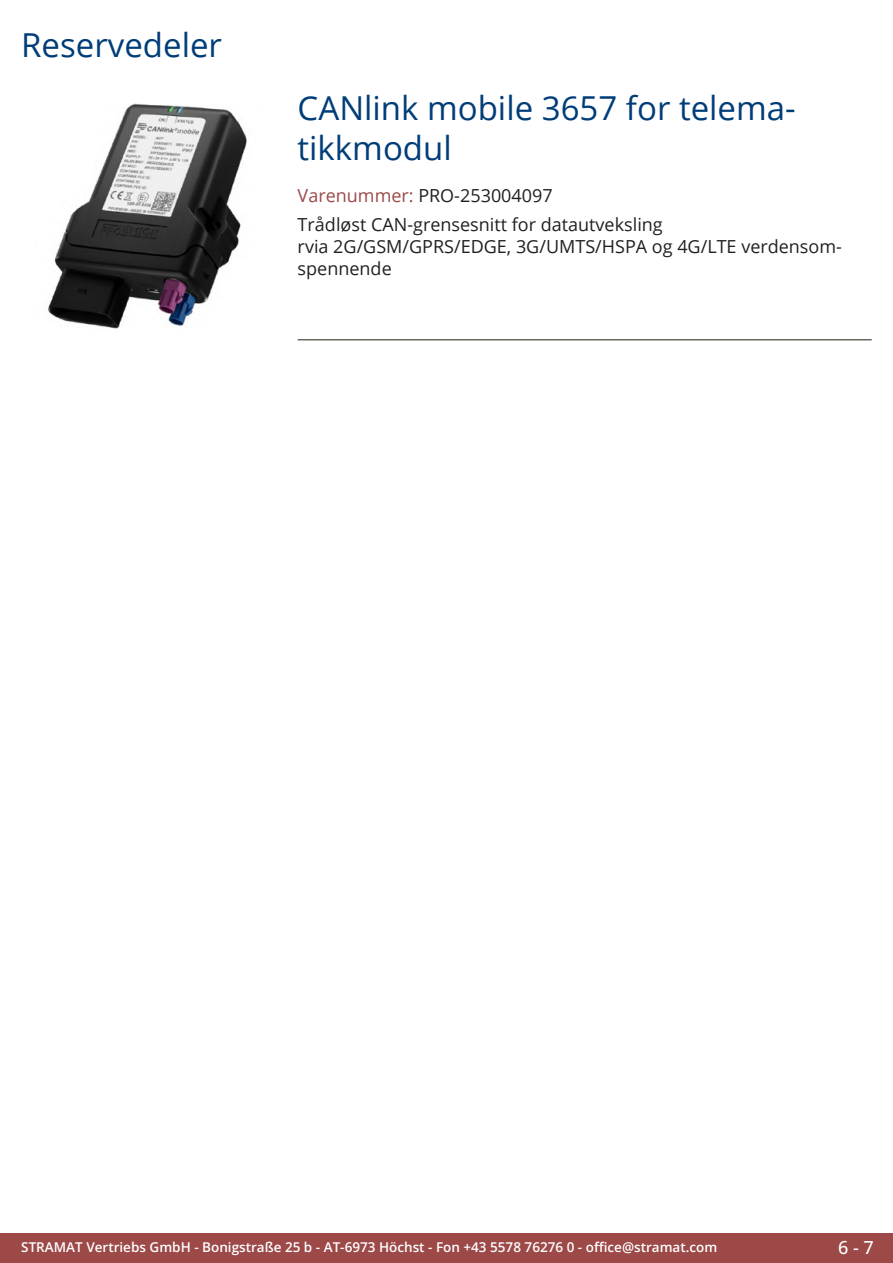
<style>
.page{position:relative;width:893px;height:1263px;background:#fff}
.page>*{position:absolute;margin:0;border:0;box-sizing:border-box;transform-origin:0 0}
.Produkttitel{font:33px/39.6px "Open Sans";color:#003d78}
.RastTitel{font:33px "Open Sans";color:#003d78}
.Beschreibung_Text{font:18px/21.6px "Open Sans";color:#231f20}
.TechDaten_Überschrif{font:18px "Open Sans";color:#231f20}
.t1{font:500 18px "Open Sans";color:#fff}
.t2{font:600 13.5px "Open Sans";color:#fff}
.s1{color:#9c4948}
</style>
<div class="page">
<div style="left:0;top:1233px;width:893px;height:30px;background:#9c4948"></div>
<hr style="left:298px;top:340px;width:574px;height:1px;background:#201d08">
<img style="left:48px;top:103px;width:199px;height:226px">
<p class="RastTitel" style="left:21px;top:22px;width:202px">Reservedeler</p>
<p class="Produkttitel" style="left:298px;top:88px;width:497px">CANlink mobile 3657 for telema&shy;tikkmodul</p>
<p class="TechDaten_Überschrif" style="left:298px;top:183px;width:257px"><span class="s1">Varenummer:</span> PRO-253004097</p>
<p class="Beschreibung_Text" style="left:298px;top:214px;width:544px">Trådløst CAN-grensesnitt for datautveksling<br>rvia 2G/GSM/GPRS/EDGE, 3G/UMTS/HSPA og 4G/LTE verdensom&shy;spennende</p>
<p class="t2" style="left:21px;top:1238px;width:698px">STRAMAT Vertriebs GmbH - Bonigstraße 25 b - AT-6973 Höchst - Fon +43 5578 76276 0 - office@stramat.com</p>
<p class="t1" style="left:838px;top:1234px;width:37px">6 - 7</p>
</div>
